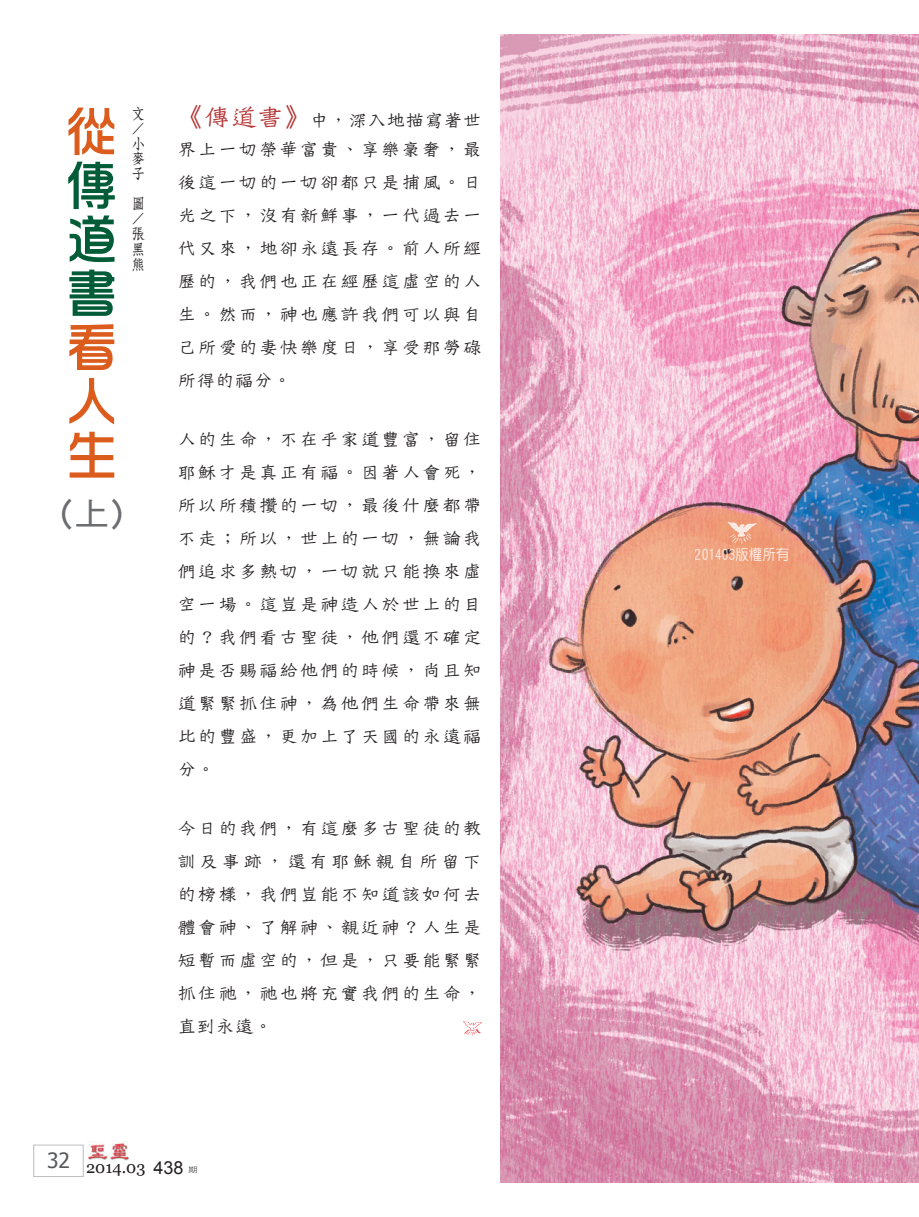
<style>
.page{position:relative;width:919px;height:1217px;background:#fff}
.page>*{position:absolute;margin:0;border:0;box-sizing:border-box;transform-origin:0 0}
.題目{font:54px/54px "DF Hua Zong W5 WIN BF";color:#db5c1c;text-align:justify}
.Normal-首段{font:32.4px "DF Hei W7 WIN BF";color:#6c6d70;scale:1.11 1}
.主題前言{font:19.5px/33px "DF Tie Xian W3 WIN BF";letter-spacing:.045em;color:#231f20;text-align:justify}
.t1{font:16.5px "Georgia";color:#231f20}
.作者{font:15px/15px "DF Fang Song W6 WIN BF";color:#231f20;text-align:justify;scale:.9 1}
.t2{font:15px "DF Yuan W5 WIN BF";color:#fff;scale:.9 1}
.t3{font:7.5px "DF Hei W5 WIN BF";color:#57585a;scale:1.25 1}
.s1{color:#015c37}
.s2{font-size:27px;color:#b63637}
.s3{font-family:"Arial";font-size:18px}
</style>
<div class="page">
<div style="left:33px;top:1144px;width:50px;height:32px;border:1px solid #bcbdc0"></div>
<img style="left:88px;top:1143px;width:41px;height:18px">
<img style="left:500px;top:34px;width:418px;height:1148px">
<svg style="left:463px;top:1021px;width:19px;height:14px"></svg>
<svg style="left:727px;top:521px;width:29px;height:23px"></svg>
<p class="題目" style="left:65px;top:104px;width:51px">從<span class="s1">傳道書</span>看人生</p>
<p class="Normal-首段" style="left:44px;top:498px;width:87px">（上）</p>
<p class="作者" style="left:131px;top:106px;width:16px">文／小麥子</p>
<p class="作者" style="left:131px;top:196px;width:16px">圖／張黑熊</p>
<p class="主題前言" style="left:177px;top:105px;width:306px;line-height:29.2px"><span class="s2">《傳道書》</span>中，深入地描寫著世界上一切榮華富貴、享樂豪奢，最</p>
<p class="主題前言" style="left:177px;top:166px;width:306px">後這一切的一切卻都只是捕風。日光之下，沒有新鮮事，一代過去一代又來，地卻永遠長存。前人所經歷的，我們也正在經歷這虛空的人生。然而，神也應許我們可以與自己所愛的妻快樂度日，享受那勞碌所得的福分。</p>
<p class="主題前言" style="left:177px;top:422px;width:306px">人的生命，不在乎家道豐富，留住耶穌才是真正有福。因著人會死，所以所積攢的一切，最後什麼都帶不走；所以，世上的一切，無論我們追求多熱切，一切就只能換來虛空一場。這豈是神造人於世上的目的？我們看古聖徒，他們還不確定神是否賜福給他們的時候，尚且知道緊緊抓住神，為他們生命帶來無比的豐盛，更加上了天國的永遠福分。</p>
<p class="主題前言" style="left:177px;top:811px;width:306px">今日的我們，有這麼多古聖徒的教訓及事跡，還有耶穌親自所留下的榜樣，我們豈能不知道該如何去體會神、了解神、親近神？人生是短暫而虛空的，但是，只要能緊緊抓住祂，祂也將充實我們的生命，直到永遠。</p>
<p class="t1" style="left:47px;top:1156px;width:138px"><sup>32</sup> 2014.03 <span class="s3">438</span></p>
<p class="t3" style="left:188px;top:1165px;width:9px">期</p>
<p class="t2" style="left:694px;top:546px;width:106px">201403版權所有</p>
</div>
